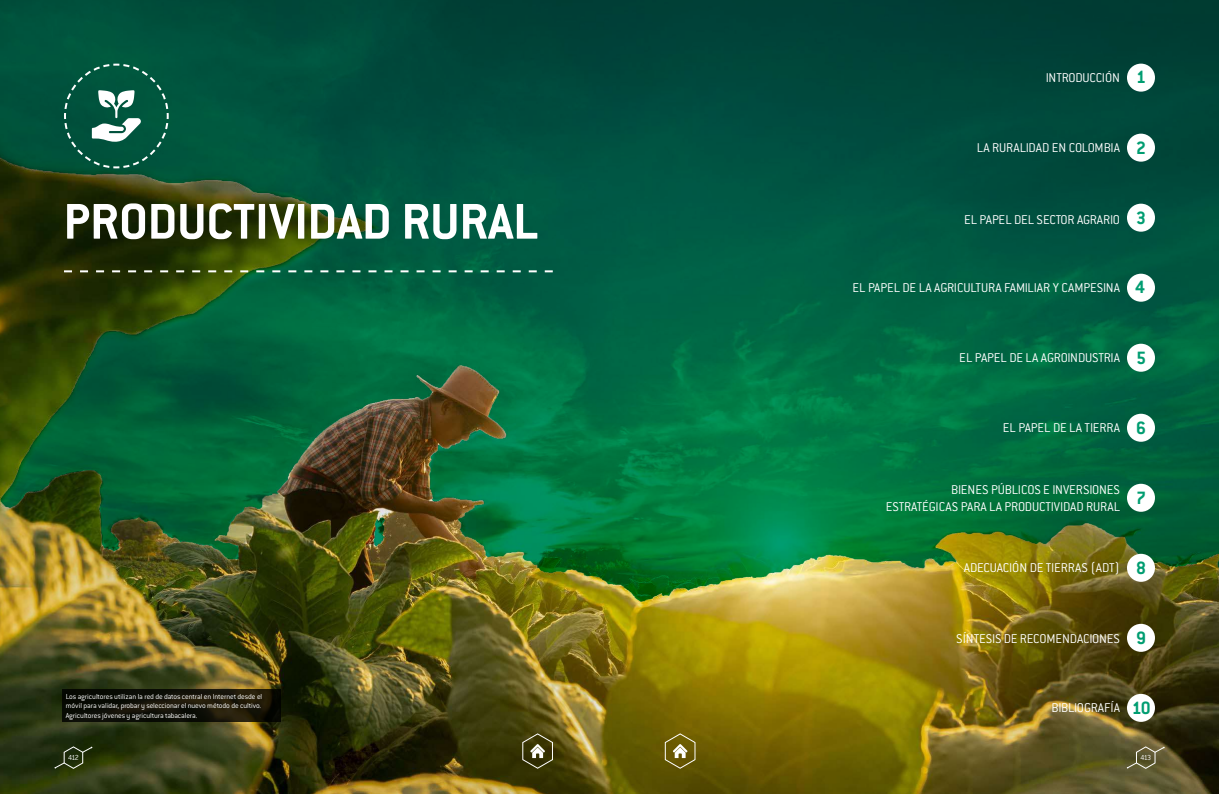
<style>
.page{position:relative;width:1219px;height:794px;background:#fff}
.page>*{position:absolute;margin:0;border:0;box-sizing:border-box;transform-origin:0 0}
.t1{font:700 55px "Conduit ITC Std";color:#fff}
.t2{font:300 14px/16.8px "Conduit ITC Std";letter-spacing:-.01em;color:#fff}
.t3{font:300 8px/9.6px "Conduit ITC Std";letter-spacing:-.015em;color:#fff;text-align:justify}
.s1{font-weight:700;font-size:19.6px;color:#009d71}
</style>
<div class="page">
<img style="left:0;top:0;width:1219px;height:794px">
<svg style="left:522px;top:733px;width:31px;height:36px"></svg>
<svg style="left:665px;top:733px;width:31px;height:36px"></svg>
<div style="left:1127px;top:64px;width:28px;height:28px;background:#fff;border-radius:50%"></div>
<div style="left:1127px;top:134px;width:28px;height:28px;background:#fff;border-radius:50%"></div>
<div style="left:1127px;top:204px;width:28px;height:28px;background:#fff;border-radius:50%"></div>
<div style="left:1127px;top:274px;width:28px;height:28px;background:#fff;border-radius:50%"></div>
<div style="left:1127px;top:624px;width:28px;height:28px;background:#fff;border-radius:50%"></div>
<div style="left:1127px;top:694px;width:28px;height:28px;background:#fff;border-radius:50%"></div>
<svg style="left:64px;top:270px;width:489px;height:2px"></svg>
<svg style="left:62px;top:689px;width:219px;height:33px;background:#121106"></svg>
<div style="left:1127px;top:484px;width:28px;height:28px;background:#fff;border-radius:50%"></div>
<div style="left:1127px;top:554px;width:28px;height:28px;background:#fff;border-radius:50%"></div>
<div style="left:1127px;top:414px;width:28px;height:28px;background:#fff;border-radius:50%"></div>
<div style="left:1127px;top:344px;width:28px;height:28px;background:#fff;border-radius:50%"></div>
<svg style="left:63px;top:63px;width:107px;height:106px;background:#216a56"></svg>
<svg style="left:55px;top:746px;width:37px;height:23px"></svg>
<svg style="left:1127px;top:746px;width:38px;height:23px"></svg>
<p class="t2" style="left:1046px;top:69px;width:102px">INTRODUCCIÓN <span class="s1">1</span></p>
<h1 class="t1" style="left:63px;top:188px;width:476px">PRODUCTIVIDAD RURAL</h1>
<p class="t3" style="left:66px;top:691px;width:198px">Los agricultores utilizan la red de datos central en Internet desde el móvil para validar, probar y seleccionar el nuevo método de cultivo.<br>Agricultores jóvenes y agricultura tabacalera.</p>
<p class="t2" style="left:977px;top:139px;width:171px">LA RURALIDAD EN COLOMBIA <span class="s1">2</span></p>
<p class="t2" style="left:964px;top:211px;width:183px">EL PAPEL DEL SECTOR AGRARIO <span class="s1">3</span></p>
<p class="t2" style="left:852px;top:279px;width:294px">EL PAPEL DE LA AGRICULTURA FAMILIAR Y CAMPESINA <span class="s1">4</span></p>
<p class="t2" style="left:959px;top:349px;width:188px">EL PAPEL DE LA AGROINDUSTRIA <span class="s1">5</span></p>
<p class="t2" style="left:1003px;top:419px;width:144px">EL PAPEL DE LA TIERRA <span class="s1">6</span></p>
<p class="t2" style="left:886px;top:480px;width:262px;text-indent:66px">BIENES PÚBLICOS E INVERSIONES<br>ESTRATÉGICAS PARA LA PRODUCTIVIDAD RURAL <sup>7</sup></p>
<p class="t2" style="left:964px;top:559px;width:184px">ADECUACIÓN DE TIERRAS (ADT) <span class="s1">8</span></p>
<p class="t2" style="left:956px;top:629px;width:191px">SÍNTESIS DE RECOMENDACIONES <span class="s1">9</span></p>
<p class="t2" style="left:1051px;top:699px;width:101px">BIBLIOGRAFÍA <span class="s1">10</span></p>
<p class="t3" style="left:68px;top:752px;width:12px">412</p>
<p class="t3" style="left:1140px;top:752px;width:12px">413</p>
</div>
